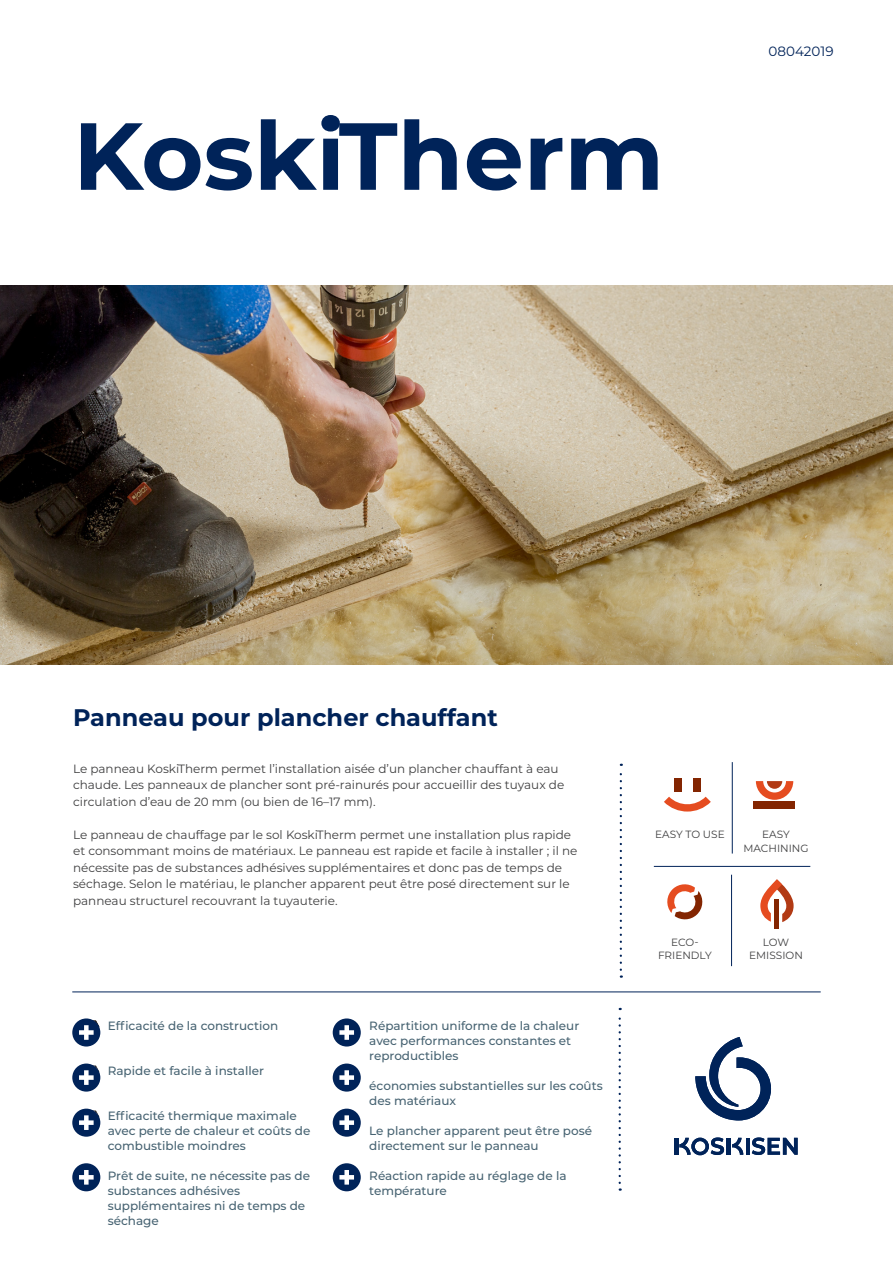
<style>
.page{position:relative;width:893px;height:1263px;background:#fff}
.page>*{position:absolute;margin:0;border:0;box-sizing:border-box;transform-origin:0 0}
.t1{font:700 94.95px "Montserrat";color:#002359}
.t2{font:700 24px "Montserrat";color:#002359}
.base{font:13.5px "Montserrat";color:#002359}
.base-2{font:12px/16.5px "Montserrat";color:#3e3e3f}
.Benefits_list{font:500 12px/15px "Montserrat";color:#476372}
.icon_text{font:10.5px/13.5px "Montserrat";color:#3e3e3f;text-align:center}
</style>
<div class="page">
<img style="left:0;top:286px;width:893px;height:378px">
<hr style="left:746px;top:1138px;width:3px;height:17px;background:#002359">
<hr style="left:674px;top:1138px;width:4px;height:17px;background:#002359">
<hr style="left:727px;top:1138px;width:4px;height:17px;background:#002359">
<svg style="left:752px;top:1137px;width:46px;height:18px"></svg>
<svg style="left:679px;top:1137px;width:45px;height:18px"></svg>
<svg style="left:732px;top:1138px;width:11px;height:17px"></svg>
<svg style="left:695px;top:1037px;width:76px;height:83px"></svg>
<svg style="left:94px;top:1065px;width:5px;height:20px"></svg>
<svg style="left:94px;top:1020px;width:5px;height:20px"></svg>
<svg style="left:79px;top:1170px;width:20px;height:20px"></svg>
<svg style="left:620px;top:764px;width:2px;height:214px"></svg>
<svg style="left:619px;top:1008px;width:2px;height:183px"></svg>
<div style="left:72px;top:1018px;width:28px;height:28px;background:#002359;border-radius:50%"></div>
<div style="left:84px;top:1025px;width:5px;height:15px;background:#fff"></div>
<div style="left:79px;top:1030px;width:15px;height:5px;background:#fff"></div>
<div style="left:333px;top:1018px;width:28px;height:28px;background:#002359;border-radius:50%"></div>
<div style="left:344px;top:1025px;width:5px;height:15px;background:#fff"></div>
<div style="left:339px;top:1030px;width:15px;height:5px;background:#fff"></div>
<div style="left:72px;top:1063px;width:28px;height:28px;background:#002359;border-radius:50%"></div>
<div style="left:84px;top:1070px;width:5px;height:15px;background:#fff"></div>
<div style="left:79px;top:1075px;width:15px;height:5px;background:#fff"></div>
<div style="left:333px;top:1063px;width:28px;height:28px;background:#002359;border-radius:50%"></div>
<div style="left:344px;top:1070px;width:5px;height:15px;background:#fff"></div>
<div style="left:339px;top:1075px;width:15px;height:5px;background:#fff"></div>
<div style="left:72px;top:1108px;width:28px;height:29px;background:#002359;border-radius:50%"></div>
<div style="left:84px;top:1115px;width:5px;height:15px;background:#fff"></div>
<div style="left:79px;top:1120px;width:15px;height:5px;background:#fff"></div>
<div style="left:333px;top:1108px;width:28px;height:29px;background:#002359;border-radius:50%"></div>
<div style="left:344px;top:1115px;width:5px;height:15px;background:#fff"></div>
<div style="left:339px;top:1120px;width:15px;height:5px;background:#fff"></div>
<div style="left:333px;top:1163px;width:28px;height:28px;background:#002359;border-radius:50%"></div>
<div style="left:344px;top:1170px;width:5px;height:14px;background:#fff"></div>
<svg style="left:339px;top:1175px;width:15px;height:4px"></svg>
<div style="left:72px;top:1163px;width:28px;height:28px;background:#002359;border-radius:50%"></div>
<div style="left:84px;top:1170px;width:5px;height:14px;background:#fff"></div>
<svg style="left:79px;top:1175px;width:15px;height:4px"></svg>
<hr style="left:72px;top:991px;width:749px;height:1px;background:#002359">
<hr style="left:654px;top:866px;width:156px;height:1px;background:#002359">
<hr style="left:731px;top:875px;width:1px;height:91px;background:#002359">
<hr style="left:732px;top:762px;width:1px;height:91px;background:#002359">
<svg style="left:667px;top:884px;width:36px;height:36px"></svg>
<div style="left:674px;top:779px;width:8px;height:13px;background:#832501"></div>
<div style="left:693px;top:779px;width:7px;height:13px;background:#832501"></div>
<svg style="left:664px;top:797px;width:47px;height:14px"></svg>
<div style="left:753px;top:801px;width:42px;height:8px;background:#832501"></div>
<svg style="left:756px;top:781px;width:37px;height:19px"></svg>
<div style="left:774px;top:899px;width:5px;height:30px;background:#832501"></div>
<svg style="left:760px;top:879px;width:34px;height:43px"></svg>
<h1 class="t1" style="left:73px;top:88px;width:592px">KoskiTherm</h1>
<p class="base" style="left:769px;top:42px;width:66px">08042019</p>
<h3 class="t2" style="left:73px;top:700px;width:426px">Panneau pour plancher chauffant</h3>
<p class="base-2" style="left:73px;top:760px;width:493px">Le panneau KoskiTherm permet l’installation aisée d’un plancher chauffant à eau chaude. Les panneaux de plancher sont pré-rainurés pour accueillir des tuyaux de circulation d’eau de 20 mm (ou bien de 16–17 mm).</p>
<p class="base-2" style="left:73px;top:826px;width:506px">Le panneau de chauffage par le sol KoskiTherm permet une installation plus rapide et consommant moins de matériaux. Le panneau est rapide et facile à installer ; il ne nécessite pas de substances adhésives supplémentaires et donc pas de temps de séchage. Selon le matériau, le plancher apparent peut être posé directement sur le panneau structurel recouvrant la tuyauterie.</p>
<p class="Benefits_list" style="left:108px;top:1018px;width:172px">Efficacité de la construction</p>
<p class="Benefits_list" style="left:108px;top:1063px;width:158px">Rapide et facile à installer</p>
<p class="Benefits_list" style="left:108px;top:1108px;width:204px">Efficacité thermique maximale avec perte de chaleur et coûts de combustible moindres</p>
<p class="Benefits_list" style="left:108px;top:1168px;width:204px">Prêt de suite, ne nécessite pas de substances adhésives</p>
<p class="Benefits_list" style="left:108px;top:1198px;width:199px">supplémentaires ni de temps de séchage</p>
<p class="Benefits_list" style="left:369px;top:1018px;width:212px">Répartition uniforme de la chaleur avec performances constantes et reproductibles</p>
<p class="Benefits_list" style="left:369px;top:1078px;width:235px">économies substantielles sur les coûts des matériaux</p>
<p class="Benefits_list" style="left:369px;top:1123px;width:224px">Le plancher apparent peut être posé directement sur le panneau</p>
<p class="Benefits_list" style="left:369px;top:1168px;width:199px">Réaction rapide au réglage de la température</p>
<p class="icon_text" style="left:655px;top:828px;width:71px">EASY TO USE</p>
<p class="icon_text" style="left:743px;top:828px;width:67px">EASY<br>MACHINING</p>
<p class="icon_text" style="left:658px;top:935px;width:55px">ECO-<br>FRIENDLY</p>
<p class="icon_text" style="left:749px;top:935px;width:55px">LOW<br>EMISSION</p>
</div>
